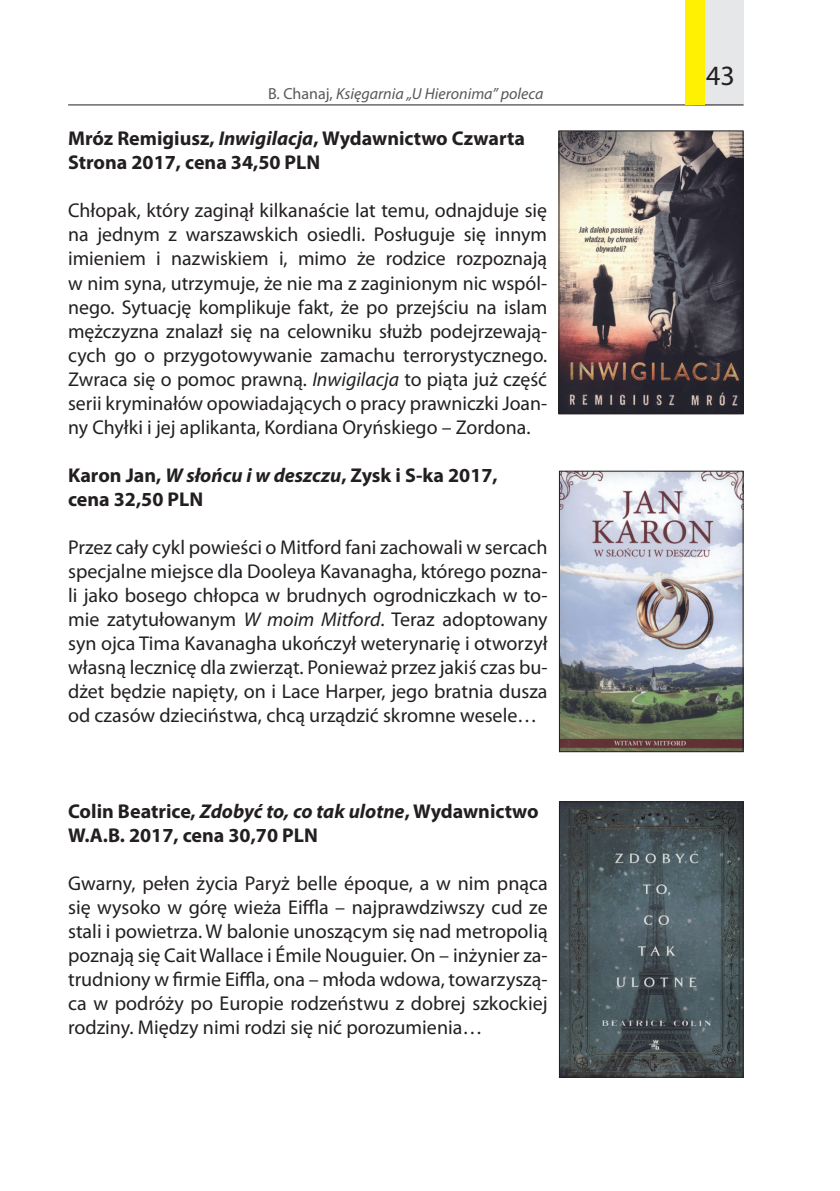
<style>
.page{position:relative;width:840px;height:1191px;background:#fff}
.page>*{position:absolute;margin:0;border:0;box-sizing:border-box;transform-origin:0 0}
.t1{font:28px "Myriad Pro";color:#231f20}
.t2{font:20px/24px "Myriad Pro";color:#231f20;text-align:justify}
.t3{font:700 20px/24px "Myriad Pro";color:#231f20}
.t4{font:italic 16px "Myriad Pro";color:#57585a}
.s1{font-style:normal}
.s2{font-style:italic}
</style>
<div class="page">
<div style="left:693px;top:0;width:50px;height:105px;background:#e6e7e9"></div>
<hr style="left:68px;top:105px;width:675px;height:1px;background:#231f20">
<img style="left:560px;top:132px;width:181px;height:280px">
<div style="left:558px;top:130px;width:185px;height:284px;border:1px solid #231f20"></div>
<div style="left:684px;top:0;width:20px;height:105px;background:#fff101"></div>
<img style="left:560px;top:473px;width:181px;height:277px">
<div style="left:558px;top:471px;width:185px;height:281px;border:1px solid #231f20"></div>
<img style="left:560px;top:803px;width:181px;height:272px">
<div style="left:558px;top:801px;width:185px;height:276px;border:1px solid #231f20"></div>
<p class="t4" style="left:268px;top:84px;width:277px"><span class="s1">B. Chanaj,</span> Księgarnia „U Hieronima” poleca</p>
<p class="t3" style="left:68px;top:126px;width:458px">Mróz Remigiusz, <span class="s2">Inwigilacja</span>, Wydawnictwo Czwarta<br>Strona 2017, cena 34,50 PLN</p>
<p class="t2" style="left:68px;top:198px;width:480px">Chłopak, który zaginął kilkanaście lat temu, odnajduje się na jednym z warszawskich osiedli. Posługuje się innym imieniem i nazwiskiem i, mimo że rodzice rozpoznają w nim syna, utrzymuje, że nie ma z zaginionym nic wspól&shy;nego. Sytuację komplikuje fakt, że po przejściu na islam mężczyzna znalazł się na celowniku służb podejrzewają&shy;cych go o przygotowywanie zamachu terrorystycznego.<br>Zwraca się o pomoc prawną. <span class="s2">Inwigilacja</span> to piąta już część serii kryminałów opowiadających o pracy prawniczki Joan&shy;ny Chyłki i jej aplikanta, Kordiana Oryńskiego – Zordona.</p>
<p class="t3" style="left:68px;top:462px;width:431px">Karon Jan, <span class="s2">W słońcu i w deszczu</span>, Zysk i S-ka 2017, cena 32,50 PLN</p>
<p class="t2" style="left:68px;top:534px;width:481px">Przez cały cykl powieści o Mitford fani zachowali w sercach specjalne miejsce dla Dooleya Kavanagha, którego pozna&shy;li jako bosego chłopca w brudnych ogrodniczkach w to&shy;mie zatytułowanym <span class="s2">W moim Mitford</span>. Teraz adoptowany syn ojca Tima Kavanagha ukończył weterynarię i otworzył własną lecznicę dla zwierząt. Ponieważ przez jakiś czas bu&shy;dżet będzie napięty, on i Lace Harper, jego bratnia dusza od czasów dzieciństwa, chcą urządzić skromne wesele…</p>
<p class="t3" style="left:68px;top:798px;width:472px">Colin Beatrice, <span class="s2">Zdobyć to, co tak ulotne</span>, Wydawnictwo<br>W.A.B. 2017, cena 30,70 PLN</p>
<p class="t2" style="left:68px;top:870px;width:481px">Gwarny, pełen życia Paryż belle époque, a w nim pnąca się wysoko w górę wieża Eiffla – najprawdziwszy cud ze stali i powietrza. W balonie unoszącym się nad metropolią poznają się Cait Wallace i Émile Nouguier. On – inżynier za&shy;trudniony w firmie Eiffla, ona – młoda wdowa, towarzyszą&shy;ca w podróży po Europie rodzeństwu z dobrej szkockiej rodziny. Między nimi rodzi się nić porozumienia…</p>
<h1 class="t1" style="left:705px;top:58px;width:30px">43</h1>
</div>
